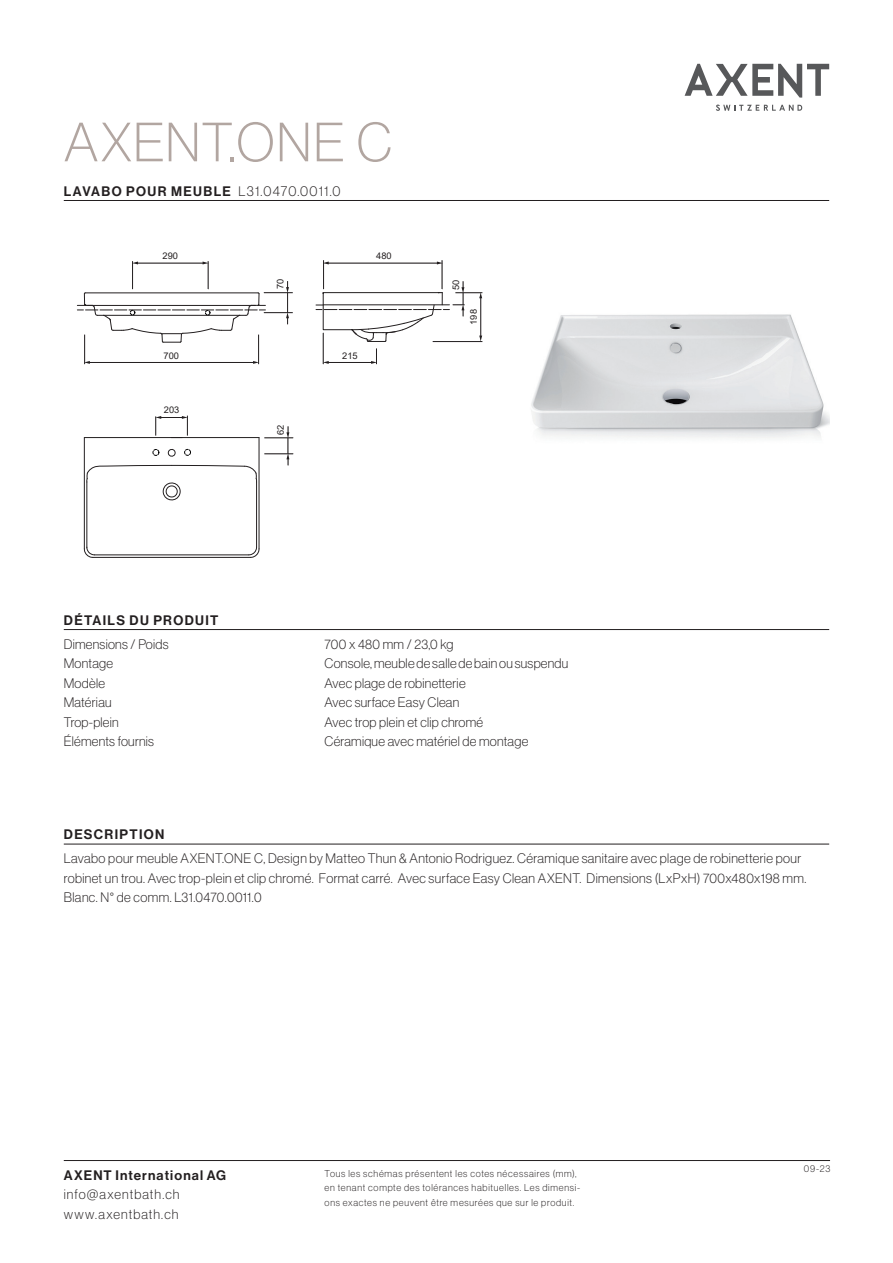
<style>
.page{position:relative;width:893px;height:1263px;background:#fff}
.page>*{position:absolute;margin:0;border:0;box-sizing:border-box;transform-origin:0 0}
.t1{font:54px "N Haas Grotesk DS Pro 35 X Lt";letter-spacing:.03em;color:#b2a6a1}
.t2{font:13.5px/19.5px "N Haas Grotesk DS Pro 35 X Lt";letter-spacing:.02em;color:#231f20}
.t3{font:13.5px "N Haas Grotesk DS Pro 65 Md";letter-spacing:.095em;color:#231f20}
.t4{font:13.5px/19.5px "N Haas Grotesk DS Pro 35 X Lt";letter-spacing:.07em;color:#231f20}
.t5{font:9.75px/14.5px "N Haas Grotesk DS Pro 35 X Lt";letter-spacing:.075em;color:#231f20}
.t6{font:9.15px "Arial";color:#231f20}
.s1{font-family:"N Haas Grotesk DS Pro 35 X Lt"}
</style>
<div class="page">
<hr style="left:64px;top:629px;width:765px;height:1px;background:#231f20">
<hr style="left:64px;top:844px;width:765px;height:1px;background:#231f20">
<hr style="left:64px;top:200px;width:765px;height:1px;background:#231f20">
<hr style="left:84px;top:438px;width:1px;height:111px;background:#231f20">
<hr style="left:87px;top:482px;width:1px;height:65px;background:#231f20">
<hr style="left:93px;top:557px;width:158px;height:1px;background:#231f20">
<hr style="left:95px;top:555px;width:154px;height:1px;background:#231f20">
<hr style="left:84px;top:437px;width:175px;height:1px;background:#231f20">
<hr style="left:256px;top:482px;width:1px;height:65px;background:#231f20">
<hr style="left:259px;top:438px;width:1px;height:111px;background:#231f20">
<svg style="left:84px;top:547px;width:11px;height:11px"></svg>
<svg style="left:248px;top:533px;width:12px;height:25px"></svg>
<svg style="left:86px;top:465px;width:171px;height:37px"></svg>
<svg style="left:168px;top:449px;width:8px;height:8px"></svg>
<hr style="left:328px;top:362px;width:44px;height:1px;background:#231f20">
<svg style="left:324px;top:361px;width:5px;height:3px"></svg>
<hr style="left:323px;top:333px;width:1px;height:31px;background:#231f20">
<svg style="left:371px;top:348px;width:6px;height:16px"></svg>
<svg style="left:77px;top:261px;width:216px;height:103px"></svg>
<svg style="left:316px;top:260px;width:166px;height:82px"></svg>
<svg style="left:264px;top:426px;width:29px;height:39px"></svg>
<div style="left:184px;top:449px;width:7px;height:6px;border:1px dashed #000001;border-radius:50%"></div>
<svg style="left:153px;top:449px;width:6px;height:6px"></svg>
<svg style="left:155px;top:416px;width:33px;height:22px"></svg>
<img style="left:531px;top:314px;width:298px;height:124px">
<svg style="left:685px;top:64px;width:144px;height:34px"></svg>
<svg style="left:716px;top:105px;width:86px;height:6px"></svg>
<hr style="left:64px;top:1160px;width:766px;height:1px;background:#231f20">
<h1 class="t1" style="left:64px;top:112px;width:329px">AXENT.ONE C</h1>
<p class="t3" style="left:64px;top:183px;width:278px">LAVABO POUR MEUBLE <span class="s1">L31.0470.0011.0</span></p>
<p class="t6" style="left:163px;top:250px;width:17px">290</p>
<p class="t6" style="left:376px;top:250px;width:17px">480</p>
<p class="t6" style="left:274px;top:289px;width:12px;rotate:-90deg">70</p>
<p class="t6" style="left:164px;top:349px;width:17px">700</p>
<p class="t6" style="left:342px;top:349px;width:17px">215</p>
<p class="t6" style="left:164px;top:404px;width:17px">203</p>
<p class="t6" style="left:274px;top:435px;width:12px;rotate:-90deg">62</p>
<p class="t6" style="left:450px;top:290px;width:12px;rotate:-90deg">50</p>
<p class="t6" style="left:467px;top:325px;width:17px;rotate:-90deg">198</p>
<p class="t3" style="left:64px;top:612px;width:156px">DÉTAILS DU PRODUIT</p>
<p class="t2" style="left:64px;top:634px;width:106px">Dimensions / Poids<br>Montage<br>Modèle<br>Matériau<br>Trop-plein<br>Éléments fournis</p>
<p class="t2" style="left:325px;top:634px;width:245px">700 x 480 mm / 23,0 kg<br>Console, meuble de salle de bain ou suspendu<br>Avec plage de robinetterie<br>Avec surface Easy Clean<br>Avec trop plein et clip chromé<br>Céramique avec matériel de montage</p>
<p class="t3" style="left:64px;top:827px;width:102px">DESCRIPTION</p>
<p class="t2" style="left:64px;top:849px;width:744px">Lavabo pour meuble AXENT.ONE C, Design by Matteo Thun &amp; Antonio Rodriguez. Céramique sanitaire avec plage de robinetterie pour robinet un trou. Avec trop-plein et clip chromé. Format carré. Avec surface Easy Clean AXENT. Dimensions (LxPxH) 700x480x198 mm.<br>Blanc. N° de comm. L31.0470.0011.0</p>
<p class="t3" style="left:64px;top:1167px;width:164px">AXENT International AG</p>
<p class="t4" style="left:64px;top:1185px;width:117px">info@axentbath.ch www.axentbath.ch</p>
<p class="t5" style="left:325px;top:1166px;width:257px">Tous les schémas présentent les cotes nécessaires (mm), en tenant compte des tolérances habituelles. Les dimensi&shy;ons exactes ne peuvent être mesurées que sur le produit.</p>
<p class="t5" style="left:804px;top:1161px;width:28px">09-23</p>
</div>
